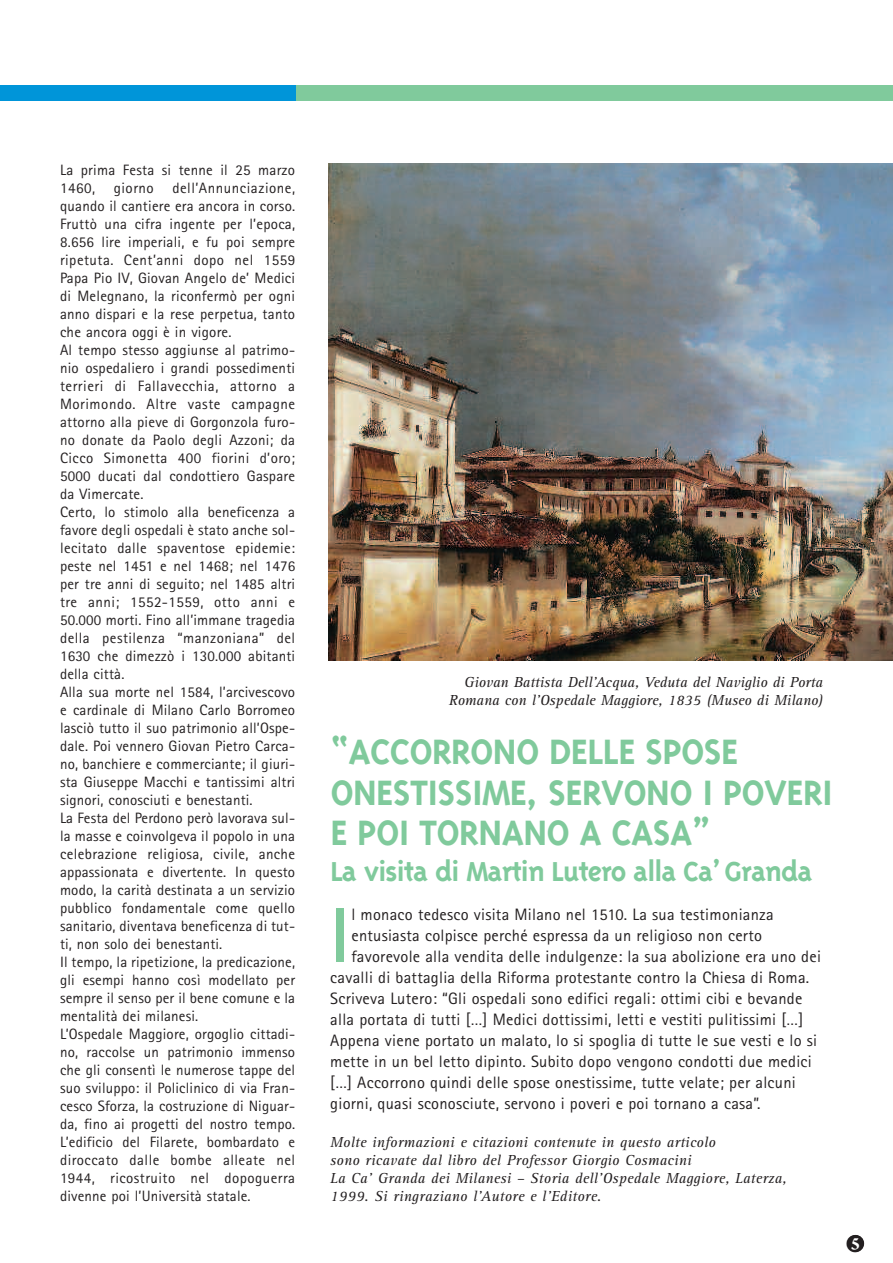
<style>
.page{position:relative;width:893px;height:1263px;background:#fff}
.page>*{position:absolute;margin:0;border:0;box-sizing:border-box;transform-origin:0 0}
.t1{font:700 77.4px "Rotis Sans Serif";color:#80ca9c}
.t2{font:700 40.5px/40.5px "Triplex";letter-spacing:-.015em;color:#80ca9c}
.t3{font:700 31.5px "Triplex";letter-spacing:-.03em;color:#80ca9c}
.t4{font:700 18.3px "Arno Pro";color:#fff}
.t5{font:16.5px "Rotis Sans Serif";letter-spacing:.015em;color:#231f20}
.t6{font:15px/18px "Rotis Sans Serif";letter-spacing:.01em;color:#231f20}
.t7{font:italic 15px/18px "Rotis Serif";letter-spacing:.015em;color:#231f20}
.s1{color:#231f20}
</style>
<div class="page">
<img style="left:328px;top:163px;width:565px;height:498px">
<div style="left:1px;top:85px;width:892px;height:16px;background:#80ca9c"></div>
<div style="left:0;top:85px;width:296px;height:16px;background:#0095d9"></div>
<div style="left:847px;top:1235px;width:17px;height:17px;background:#231f20;border-radius:50%"></div>
<p class="t6" style="left:60px;top:162px;width:237px">La prima Festa si tenne il 25 marzo 1460, giorno dell’Annunciazione, quando il cantiere era ancora in corso.<br>Fruttò una cifra ingente per l’epoca, 8.656 lire imperiali, e fu poi sempre ripetuta. Cent’anni dopo nel 1559<br>Papa Pio IV, Giovan Angelo de’ Medici di Melegnano, la riconfermò per ogni anno dispari e la rese perpetua, tanto che ancora oggi è in vigore.<br>Al tempo stesso aggiunse al patrimo&shy;nio ospedaliero i grandi possedimenti terrieri di Fallavecchia, attorno a Morimondo. Altre vaste campagne attorno alla pieve di Gorgonzola furo&shy;no donate da Paolo degli Azzoni; da Cicco Simonetta 400 fiorini d’oro; 5000 ducati dal condottiero Gaspare da Vimercate.<br>Certo, lo stimolo alla beneficenza a favore degli ospedali è stato anche sol&shy;lecitato dalle spaventose epidemie: peste nel 1451 e nel 1468; nel 1476 per tre anni di seguito; nel 1485 altri tre anni; 1552-1559, otto anni e 50.000 morti. Fino all’immane tragedia della pestilenza “manzoniana” del 1630 che dimezzò i 130.000 abitanti della città.<br>Alla sua morte nel 1584, l’arcivescovo e cardinale di Milano Carlo Borromeo lasciò tutto il suo patrimonio all’Ospe&shy;dale. Poi vennero Giovan Pietro Carca&shy;no, banchiere e commerciante; il giuri&shy;sta Giuseppe Macchi e tantissimi altri signori, conosciuti e benestanti.<br>La Festa del Perdono però lavorava sul&shy;la masse e coinvolgeva il popolo in una celebrazione religiosa, civile, anche appassionata e divertente. In questo modo, la carità destinata a un servizio pubblico fondamentale come quello sanitario, diventava beneficenza di tut&shy;ti, non solo dei benestanti.<br>Il tempo, la ripetizione, la predicazione, gli esempi hanno così modellato per sempre il senso per il bene comune e la mentalità dei milanesi.<br>L’Ospedale Maggiore, orgoglio cittadi&shy;no, raccolse un patrimonio immenso che gli consentì le numerose tappe del suo sviluppo: il Policlinico di via Fran&shy;cesco Sforza, la costruzione di Niguar&shy;da, fino ai progetti del nostro tempo.<br>L’edificio del Filarete, bombardato e diroccato dalle bombe alleate nel 1944, ricostruito nel dopoguerra divenne poi l’Università statale.</p>
<p class="t7" style="left:449px;top:674px;width:376px;text-align:right">Giovan Battista Dell’Acqua, Veduta del Naviglio di Porta<br>Romana con l’Ospedale Maggiore, 1835 (Museo di Milano)</p>
<h2 class="t2" style="left:330px;top:736px;width:504px">“ACCORRONO DELLE SPOSE<br>ONESTISSIME, SERVONO I POVERI<br>E POI TORNANO A CASA”</h2>
<h3 class="t3" style="left:330px;top:862px;width:484px">La visita di Martin Lutero alla Ca’Granda</h3>
<h1 class="t1" style="left:330px;top:908px;width:22px">I</h1>
<p class="t5" style="left:351px;top:908px;width:424px">l monaco tedesco visita Milano nel 1510. La sua testimonianza</p>
<p class="t5" style="left:351px;top:929px;width:412px">entusiasta colpisce perché espressa da un religioso non certo</p>
<p class="t5" style="left:351px;top:950px;width:471px">favorevole alla vendita delle indulgenze: la sua abolizione era uno dei</p>
<p class="t5" style="left:330px;top:971px;width:481px">cavalli di battaglia della Riforma protestante contro la Chiesa di Roma.</p>
<p class="t5" style="left:330px;top:992px;width:474px">Scriveva Lutero: “Gli ospedali sono edifici regali: ottimi cibi e bevande</p>
<p class="t5" style="left:330px;top:1013px;width:475px">alla portata di tutti […] Medici dottissimi, letti e vestiti pulitissimi […]</p>
<p class="t5" style="left:330px;top:1034px;width:488px">Appena viene portato un malato, lo si spoglia di tutte le sue vesti e lo si</p>
<p class="t5" style="left:330px;top:1055px;width:483px">mette in un bel letto dipinto. Subito dopo vengono condotti due medici</p>
<p class="t5" style="left:330px;top:1076px;width:467px">[…] Accorrono quindi delle spose onestissime, tutte velate; per alcuni</p>
<p class="t5" style="left:330px;top:1097px;width:432px">giorni, quasi sconosciute, servono i poveri e poi tornano a casa”.</p>
<p class="t7" style="left:330px;top:1135px;width:458px">Molte informazioni e citazioni contenute in questo articolo<br>sono ricavate dal libro del Professor Giorgio Cosmacini<br>La Ca’ Granda dei Milanesi – Storia dell’Ospedale Maggiore, Laterza, 1999. Si ringraziano l’Autore e l’Editore.</p>
<p class="t4" style="left:846px;top:1237px;width:20px"><span class="s1">❷</span>5</p>
</div>
